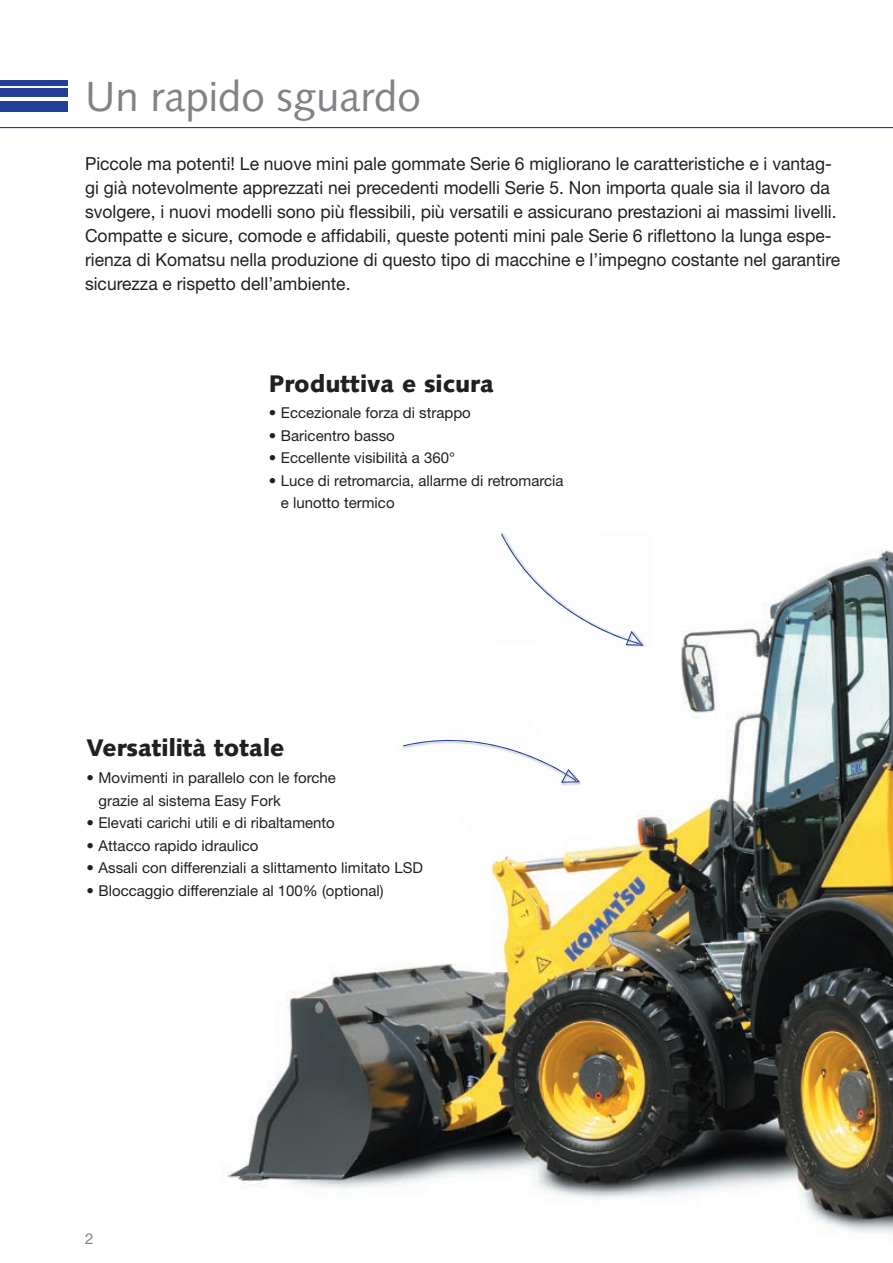
<style>
.page{position:relative;width:893px;height:1263px;background:#fff}
.page>*{position:absolute;margin:0;border:0;box-sizing:border-box;transform-origin:0 0}
.t1{font:42px "Syntax LTCE";color:#808285}
.t2{font:900 24px "Syntax LTCE";color:#231f20}
.t3{font:18px/24px "Helvetica Neue LT Pro";color:#231f20}
.t4{font:15px/22.5px "Helvetica Neue LT Pro";color:#231f20}
.t5{font:15px "Helvetica Neue LT Pro";color:#808285}
</style>
<div class="page">
<hr style="left:0;top:127px;width:893px;height:1px;background:#223f99">
<div style="left:0;top:101px;width:68px;height:10px;background:#223f99"></div>
<div style="left:0;top:89px;width:68px;height:8px;background:#223f99"></div>
<div style="left:0;top:80px;width:68px;height:5px;background:#223f99"></div>
<img style="left:222px;top:549px;width:671px;height:684px">
<img style="left:396px;top:669px;width:190px;height:194px">
<svg style="left:403px;top:722px;width:177px;height:61px"></svg>
<img style="left:495px;top:533px;width:158px;height:116px">
<svg style="left:501px;top:534px;width:142px;height:112px"></svg>
<h1 class="t1" style="left:85px;top:72px;width:337px">Un rapido sguardo</h1>
<p class="t3" style="left:85px;top:151px;width:757px">Piccole ma potenti! Le nuove mini pale gommate Serie 6 migliorano le caratteristiche e i vantag&shy;gi già notevolmente apprezzati nei precedenti modelli Serie 5. Non importa quale sia il lavoro da svolgere, i nuovi modelli sono più flessibili, più versatili e assicurano prestazioni ai massimi livelli.<br>Compatte e sicure, comode e affidabili, queste potenti mini pale Serie 6 riflettono la lunga espe&shy;rienza di Komatsu nella produzione di questo tipo di macchine e l’impegno costante nel garantire sicurezza e rispetto dell’ambiente.</p>
<h2 class="t2" style="left:269px;top:369px;width:226px">Produttiva e sicura</h2>
<p class="t4" style="left:269px;top:401px;width:203px">• Eccezionale forza di strappo</p>
<p class="t4" style="left:269px;top:424px;width:127px">• Baricentro basso</p>
<p class="t4" style="left:269px;top:446px;width:188px">• Eccellente visibilità a 360°</p>
<p class="t4" style="left:281px;top:469px;width:284px;text-indent:-12px">• Luce di retromarcia, allarme di retromarcia e lunotto termico</p>
<h2 class="t2" style="left:86px;top:734px;width:199px">Versatilità totale</h2>
<p class="t4" style="left:98px;top:766px;width:239px;text-indent:-12px">• Movimenti in parallelo con le forche grazie al sistema Easy Fork</p>
<p class="t4" style="left:86px;top:811px;width:250px">• Elevati carichi utili e di ribaltamento</p>
<p class="t4" style="left:86px;top:834px;width:174px">• Attacco rapido idraulico</p>
<p class="t4" style="left:86px;top:856px;width:338px">• Assali con differenziali a slittamento limitato LSD</p>
<p class="t4" style="left:86px;top:879px;width:299px">• Bloccaggio differenziale al 100% (optional)</p>
<p class="t5" style="left:85px;top:1229px;width:10px">2</p>
</div>
